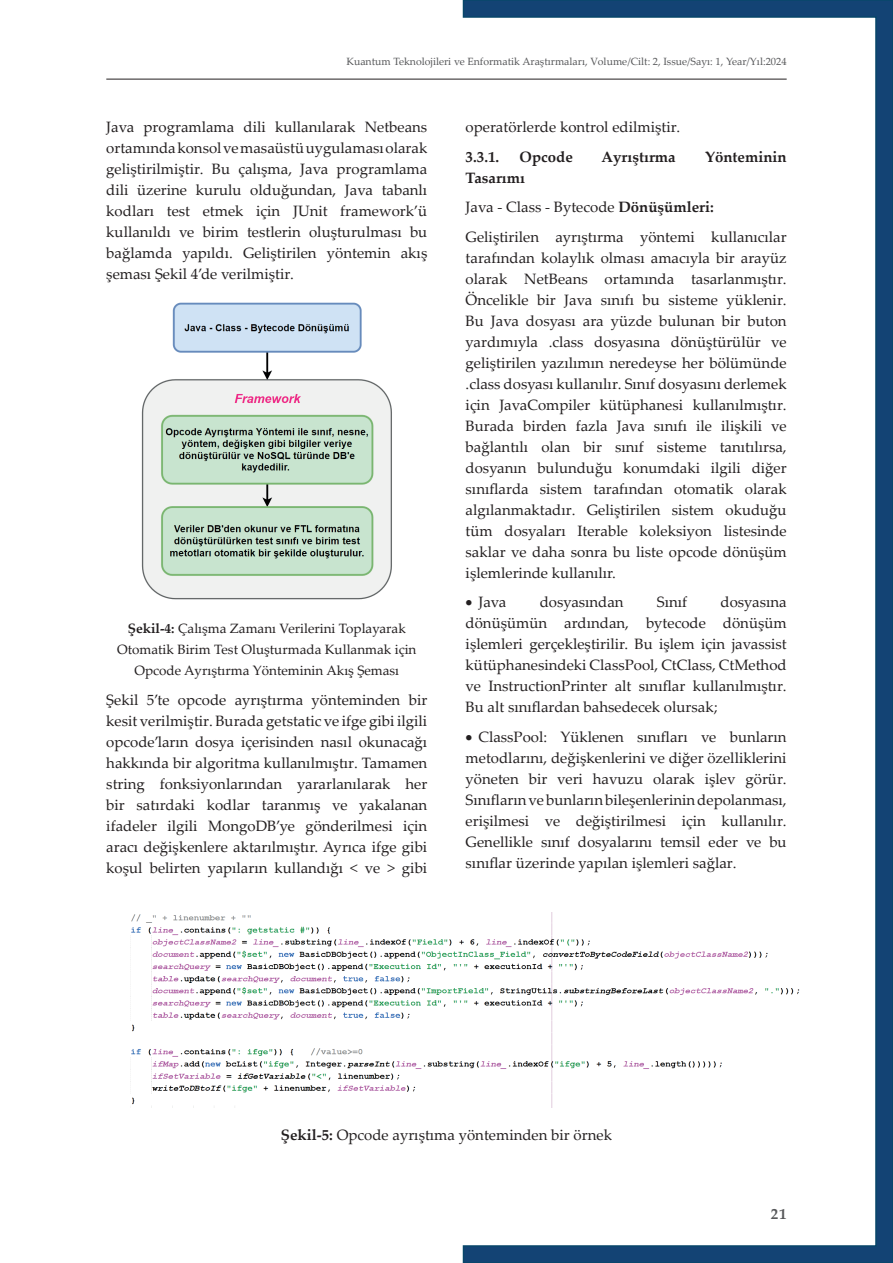
<style>
.page{position:relative;width:893px;height:1263px;background:#fff}
.page>*{position:absolute;margin:0;border:0;box-sizing:border-box;transform-origin:0 0}
.t1{font:15px/21px "Palatino Linotype";color:#231f20;text-align:justify}
.t2{font:700 15px "Palatino Linotype";color:#231f20}
.t3{font:700 15px "Palatino Linotype";color:#57585a}
.t4{font:13.5px/21px "Palatino Linotype";color:#231f20;text-align:center}
.t5{font:10.5px "Palatino Linotype";color:#57585a}
.s1{font-weight:700}
</style>
<div class="page">
<svg style="left:462px;top:0;width:431px;height:1263px"></svg>
<hr style="left:106px;top:79px;width:681px;height:1px;background:#231f20">
<img style="left:141px;top:302px;width:251px;height:298px">
<img style="left:130px;top:912px;width:674px;height:195px">
<p class="t5" style="left:346px;top:54px;width:442px">Kuantum Teknolojileri ve Enformatik Araştırmaları, Volume/Cilt: 2, Issue/Sayı: 1, Year/Yıl:2024</p>
<p class="t1" style="left:106px;top:116px;width:323px">Java programlama dili kullanılarak Netbeans ortamında konsol ve masaüstü uygulaması olarak geliştirilmiştir. Bu çalışma, Java programlama dili üzerine kurulu olduğundan, Java tabanlı kodları test etmek için JUnit framework’ü kullanıldı ve birim testlerin oluşturulması bu bağlamda yapıldı. Geliştirilen yöntemin akış şeması Şekil 4’de verilmiştir.</p>
<p class="t4" style="left:117px;top:618px;width:301px"><span class="s1">Şekil-4:</span> Çalışma Zamanı Verilerini Toplayarak<br>Otomatik Birim Test Oluşturmada Kullanmak için<br>Opcode Ayrıştırma Yönteminin Akış Şeması</p>
<p class="t1" style="left:106px;top:689px;width:323px">Şekil 5’te opcode ayrıştırma yönteminden bir kesit verilmiştir. Burada getstatic ve ifge gibi ilgili opcode’ların dosya içerisinden nasıl okunacağı hakkında bir algoritma kullanılmıştır. Tamamen string fonksiyonlarından yararlanılarak her bir satırdaki kodlar taranmış ve yakalanan ifadeler ilgili MongoDB’ye gönderilmesi için aracı değişkenlere aktarılmıştır. Ayrıca ifge gibi koşul belirten yapıların kullandığı &lt; ve &gt; gibi</p>
<p class="t1" style="left:466px;top:116px;width:216px">operatörlerde kontrol edilmiştir.</p>
<p class="t2" style="left:466px;top:146px;width:35px">3.3.1.</p>
<p class="t2" style="left:520px;top:146px;width:55px">Opcode</p>
<p class="t2" style="left:602px;top:146px;width:76px">Ayrıştırma</p>
<p class="t2" style="left:705px;top:146px;width:83px">Yönteminin</p>
<p class="t1" style="left:466px;top:162px;width:323px;line-height:29.5px;text-align:left"><span class="s1">Tasarımı<br></span>Java - Class - Bytecode <span class="s1">Dönüşümleri:<br></span>Geliştirilen ayrıştırma yöntemi kullanıcılar</p>
<p class="t1" style="left:466px;top:246px;width:323px">tarafından kolaylık olması amacıyla bir arayüz olarak NetBeans ortamında tasarlanmıştır.<br>Öncelikle bir Java sınıfı bu sisteme yüklenir.<br>Bu Java dosyası ara yüzde bulunan bir buton yardımıyla .class dosyasına dönüştürülür ve geliştirilen yazılımın neredeyse her bölümünde .class dosyası kullanılır. Sınıf dosyasını derlemek için JavaCompiler kütüphanesi kullanılmıştır.<br>Burada birden fazla Java sınıfı ile ilişkili ve bağlantılı olan bir sınıf sisteme tanıtılırsa, dosyanın bulunduğu konumdaki ilgili diğer sınıflarda sistem tarafından otomatik olarak algılanmaktadır. Geliştirilen sistem okuduğu tüm dosyaları Iterable koleksiyon listesinde saklar ve daha sonra bu liste opcode dönüşüm işlemlerinde kullanılır.</p>
<p class="t1" style="left:466px;top:591px;width:42px">• Java</p>
<p class="t1" style="left:540px;top:591px;width:85px">dosyasından</p>
<p class="t1" style="left:657px;top:591px;width:32px">Sınıf</p>
<p class="t1" style="left:466px;top:591px;width:323px;text-indent:255px">dosyasına dönüşümün ardından, bytecode dönüşüm işlemleri gerçekleştirilir. Bu işlem için javassist kütüphanesindeki ClassPool, CtClass, CtMethod ve InstructionPrinter alt sınıflar kullanılmıştır.<br>Bu alt sınıflardan bahsedecek olursak;</p>
<p class="t1" style="left:466px;top:726px;width:323px">• ClassPool: Yüklenen sınıfları ve bunların metodlarını, değişkenlerini ve diğer özelliklerini yöneten bir veri havuzu olarak işlev görür.<br>Sınıfların ve bunların bileşenlerinin depolanması, erişilmesi ve değiştirilmesi için kullanılır.<br>Genellikle sınıf dosyalarını temsil eder ve bu sınıflar üzerinde yapılan işlemleri sağlar.</p>
<p class="t1" style="left:281px;top:1123px;width:333px"><span class="s1">Şekil-5:</span> Opcode ayrıştıma yönteminden bir örnek</p>
<p class="t3" style="left:771px;top:1203px;width:17px">21</p>
</div>
